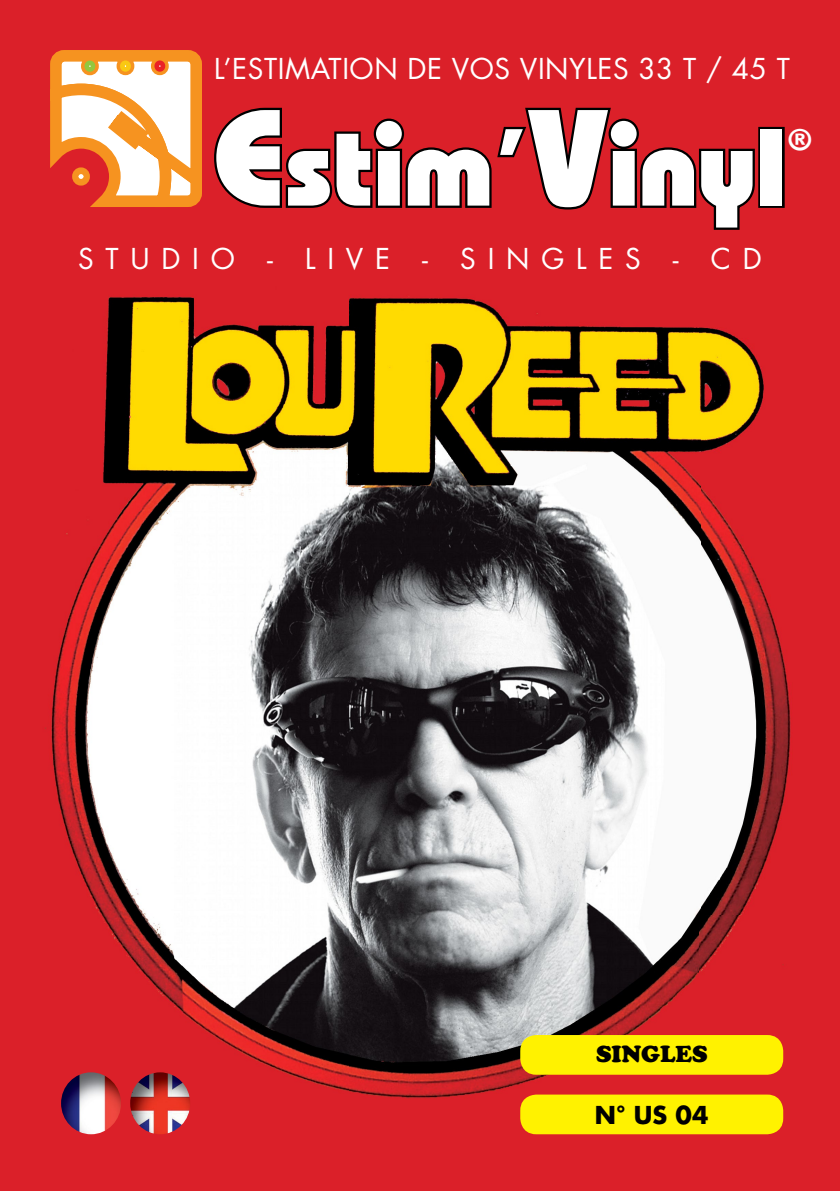
<style>
.page{position:relative;width:840px;height:1191px;background:#fff}
.page>*{position:absolute;margin:0;border:0;box-sizing:border-box;transform-origin:0 0}
.t1{font:800 109.2px "Bauhaus";color:#fff}
.t2{font:28px "Futura";letter-spacing:.02em;color:#fff}
.t3{font:28px "Futura";letter-spacing:.42em;color:#fff}
.t4{font:700 28px "Gill Sans";color:#fff}
.t5{font:900 24px "Cooper";color:#000}
.t6{font:700 24px "Futura";color:#000}
.s1{font-size:136.4px}
</style>
<div class="page">
<div style="left:0;top:0;width:839px;height:1191px;background:#db2029"></div>
<img style="left:45px;top:126px;width:746px;height:1009px">
<div style="left:520px;top:1094px;width:262px;height:40px;background:#fff200;border-radius:16px"></div>
<svg style="left:47px;top:50px;width:157px;height:160px"></svg>
<div style="left:154px;top:60px;width:11px;height:12px;border:5px solid #ea2127;border-radius:50%"></div>
<svg style="left:212px;top:107px;width:544px;height:125px"></svg>
<div style="left:757px;top:127px;width:27px;height:81px;border:5px solid #000"></div>
<img style="left:61px;top:1072px;width:60px;height:62px">
<img style="left:130px;top:1072px;width:60px;height:62px">
<div style="left:520px;top:1035px;width:262px;height:39px;background:#fff200;border-radius:16px"></div>
<p class="t2" style="left:214px;top:49px;width:577px">L’ESTIMATION DE VOS VINYLES 33 T / 45 T</p>
<h1 class="t1" style="left:211px;top:103px;width:576px"><span class="s1">E</span>stim’<span class="s1">V</span>inyl</h1>
<p class="t3" style="left:78px;top:239px;width:684px">STUDIO - LIVE - SINGLES - CD</p>
<p class="t4" style="left:788px;top:116px;width:24px">®</p>
<p class="t5" style="left:595px;top:1039px;width:113px">SINGLES</p>
<p class="t6" style="left:594px;top:1098px;width:115px">n° Us 04</p>
</div>
